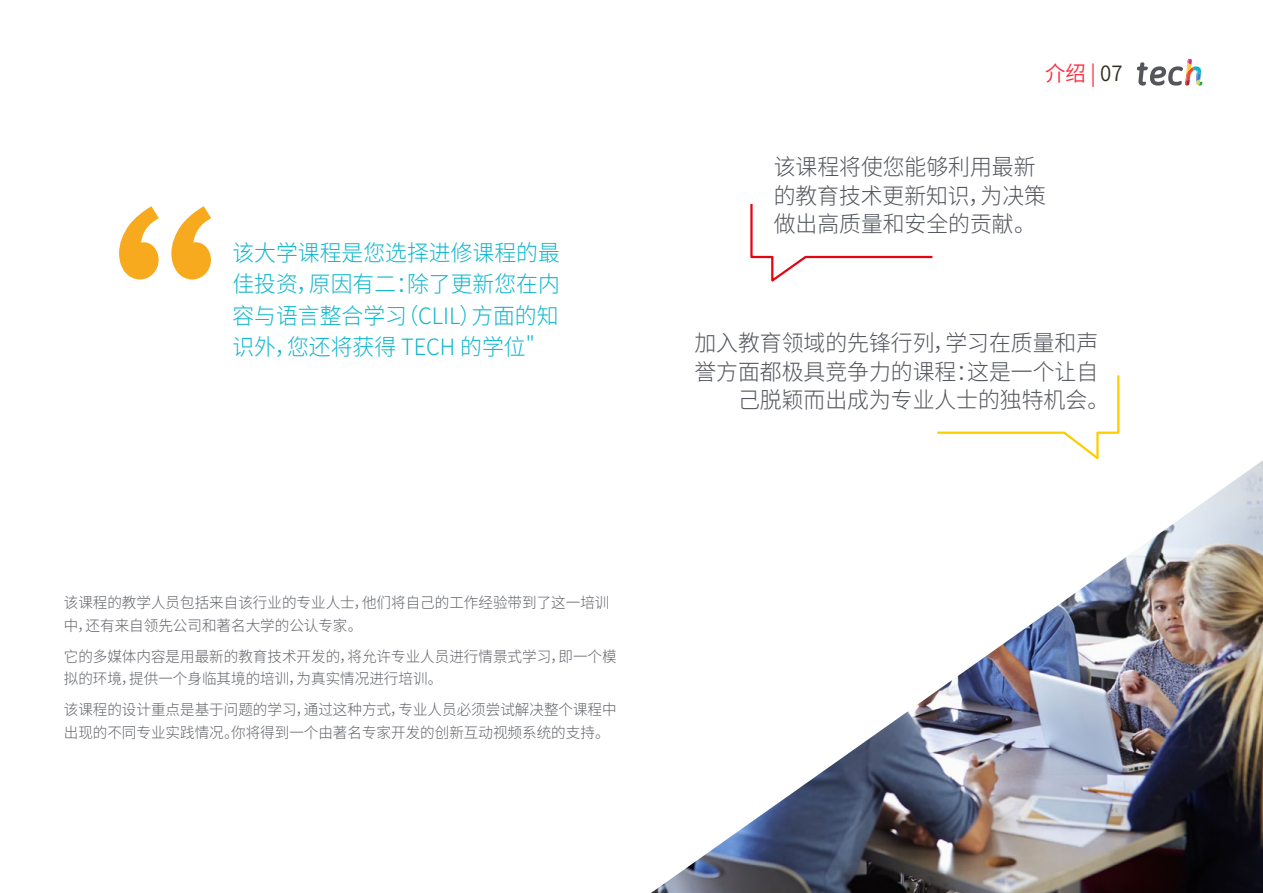
<style>
.page{position:relative;width:1263px;height:893px;background:#fff}
.page>*{position:absolute;margin:0;border:0;box-sizing:border-box;transform-origin:0 0}
.t1{font:300 22.5px/28.5px "Source Han Sans CN";color:#52555b}
.t2{font:300 22.5px/31.5px "Source Han Sans CN";color:#0fb6cf;text-align:justify}
.t3{font:21px "Source Han Sans CN";color:#ff293a}
.t4{font:300 15px/22.5px "Source Han Sans CN";color:#61646a}
.s1{color:#312e20}
</style>
<div class="page">
<svg style="left:119px;top:206px;width:92px;height:73px"></svg>
<img style="left:651px;top:460px;width:612px;height:433px">
<svg style="left:935px;top:375px;width:185px;height:88px"></svg>
<svg style="left:750px;top:204px;width:183px;height:78px"></svg>
<svg style="left:1137px;top:59px;width:65px;height:27px"></svg>
<h1 class="t2" style="left:232px;top:237px;width:329px">该大学课程是您选择进修课程的最佳投资，原因有二：除了更新您在内容与语言整合学习（CLIL）方面的知识外，您还将获得 TECH 的学位"</h1>
<p class="t4" style="left:64px;top:592px;width:547px">该课程的教学人员包括来自该行业的专业人士，他们将自己的工作经验带到了这一培训中，还有来自领先公司和著名大学的公认专家。</p>
<p class="t4" style="left:64px;top:645px;width:554px">它的多媒体内容是用最新的教育技术开发的，将允许专业人员进行情景式学习，即一个模拟的环境，提供一个身临其境的培训，为真实情况进行培训。</p>
<p class="t4" style="left:64px;top:699px;width:554px">该课程的设计重点是基于问题的学习，通过这种方式，专业人员必须尝试解决整个课程中出现的不同专业实践情况。你将得到一个由著名专家开发的创新互动视频系统的支持。</p>
<h2 class="t3" style="left:1045px;top:61px;width:79px">介绍 | <span class="s1">07</span></h2>
<h1 class="t1" style="left:774px;top:153px;width:274px">该课程将使您能够利用最新的教育技术更新知识，为决策做出高质量和安全的贡献。</h1>
<h1 class="t1" style="left:694px;top:329px;width:405px">加入教育领域的先锋行列，学习在质量和声</h1>
<h1 class="t1" style="left:694px;top:358px;width:405px">誉方面都极具竞争力的课程：这是一个让自</h1>
<h1 class="t1" style="left:738px;top:386px;width:373px">己脱颖而出成为专业人士的独特机会。</h1>
</div>
